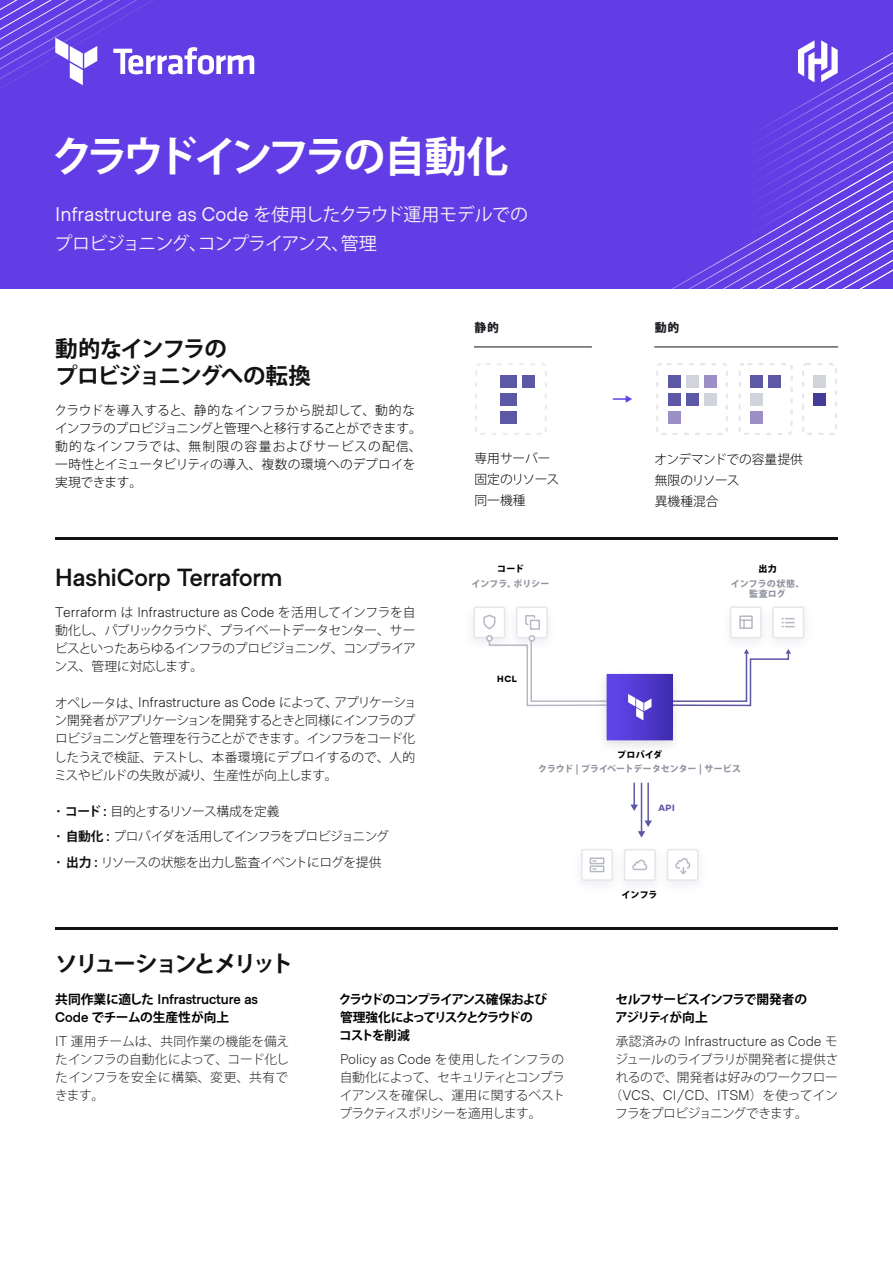
<style>
.page{position:relative;width:893px;height:1263px;background:#fff}
.page>*{position:absolute;margin:0;border:0;box-sizing:border-box;transform-origin:0 0}
.t1{font:700 42px "Koz Go Pr 6 N";letter-spacing:-.11em;color:#fff}
.t2{font:700 24.75px "Metro Sans";letter-spacing:-.005em;color:#111214}
.t3{font:700 22.5px/27px "Koz Go Pr 6 N";letter-spacing:-.065em;color:#111214}
.t4{font:700 22.5px "Koz Go Pr 6 N";letter-spacing:-.13em;color:#111214}
.t5{font:19.8px "Metro Sans";color:#f5f2f9}
.t6{font:18px "Koz Go Pr 6 N";letter-spacing:-.07em;color:#f5f2f9}
.t7{font:300 14.1px "Metro Sans";color:#111214}
.t8{font:300 14.1px "Metro Sans";color:#231f20}
.t9{font:700 14.1px "Metro Sans";color:#000}
.t10{font:300 12.75px/18px "Koz Go Pr 6 N";letter-spacing:-.045em;color:#111214;text-align:justify}
.t11{font:300 12.75px/21px "Koz Go Pr 6 N";color:#010101}
.t12{font:300 12.75px/18px "Koz Go Pr 6 N";letter-spacing:-.03em;color:#231f20;text-align:justify}
.t13{font:700 12.75px/18px "Koz Go Pr 6 N";letter-spacing:-.11em;color:#000}
.t14{font:300 12.75px/24px "Koz Go Pr 6 N";letter-spacing:.015em;color:#231f20}
.t15{font:700 12.75px/18px "Koz Go Pr 6 N";letter-spacing:-.085em;color:#000}
.t16{font:300 12.75px "Koz Go Pr 6 N";letter-spacing:-.06em;color:#231f20}
.t17{font:800 12px "Koz Go Pr 6 N";color:#1d1f25}
.t18{font:800 9px "Koz Go Pr 6 N";color:#9396a2}
.t19{font:800 9px "Koz Go Pr 6 N";letter-spacing:.015em;color:#000}
.t20{font:800 9px/10.5px "Koz Go Pr 6 N";letter-spacing:.02em;color:#9396a2;text-align:center}
.t21{font:800 9px "Gilmer";color:#5d58a6}
.t22{font:800 9px "Gilmer";color:#000}
.s1{font-family:"Koz Go Pr 6 N";font-size:18px}
.s2{font-family:"Koz Go Pr 6 N";font-size:12.75px}
.s3{font-weight:700}
.s4{font-family:"Metro Sans";font-weight:700;font-size:14.1px}
.s5{font-family:"Metro Sans";font-weight:700;font-size:14.1px;color:#000}
.s6{font-weight:700;color:#000}
.s7{font-family:"Metro Sans";font-size:14.1px}
</style>
<div class="page">
<div style="left:0;top:0;width:893px;height:289px;background:#623ce4"></div>
<svg style="left:814px;top:52px;width:79px;height:34px"></svg>
<svg style="left:759px;top:86px;width:134px;height:110px"></svg>
<hr style="left:55px;top:927px;width:783px;height:2px;background:#111214">
<hr style="left:55px;top:537px;width:783px;height:3px;background:#111214">
<svg style="left:0;top:0;width:255px;height:89px"></svg>
<svg style="left:798px;top:40px;width:40px;height:42px"></svg>
<hr style="left:641px;top:783px;width:1px;height:49px;background:#5d58a6">
<svg style="left:581px;top:849px;width:29px;height:32px"></svg>
<img style="left:610px;top:848px;width:43px;height:40px">
<svg style="left:624px;top:849px;width:29px;height:32px"></svg>
<img style="left:653px;top:849px;width:44px;height:36px">
<svg style="left:667px;top:849px;width:32px;height:32px"></svg>
<hr style="left:647px;top:783px;width:2px;height:39px;background:#5d58a6">
<svg style="left:638px;top:820px;width:14px;height:18px"></svg>
<hr style="left:633px;top:783px;width:2px;height:23px;background:#5d58a6">
<svg style="left:630px;top:805px;width:8px;height:6px"></svg>
<img style="left:804px;top:609px;width:1px;height:29px">
<img style="left:605px;top:740px;width:69px;height:7px">
<svg style="left:473px;top:606px;width:331px;height:134px"></svg>
<svg style="left:474px;top:196px;width:419px;height:239px"></svg>
<div style="left:814px;top:375px;width:12px;height:12px;background:#d2d4db"></div>
<div style="left:814px;top:393px;width:12px;height:12px;background:#443c97"></div>
<h1 class="t1" style="left:51px;top:133px;width:458px">クラウドインフラの自動化</h1>
<h3 class="t5" style="left:55px;top:203px;width:474px">Infrastructure as Code <span class="s1">を使用したクラウド運用モデルでの</span></h3>
<h3 class="t6" style="left:54px;top:233px;width:324px">プロビジョニング、コンプライアンス、管理</h3>
<h3 class="t3" style="left:55px;top:336px;width:257px">動的なインフラの<br>プロビジョニングへの転換</h3>
<p class="t11" style="left:54px;top:402px;width:369px;line-height:18px">クラウドを導入すると、静的なインフラから脱却して、動的なインフラのプロビジョニングと管理へと移行することができます。動的なインフラでは、無制限の容量およびサービスの配信、一時性とイミュータビリティの導入、複数の環境へのデプロイを実現できます。</p>
<h2 class="t2" style="left:55px;top:563px;width:229px">HashiCorp Terraform</h2>
<p class="t7" style="left:55px;top:604px;width:362px">Terraform <span class="s2">は</span> Infrastructure as Code <span class="s2">を活用してインフラを自</span></p>
<p class="t10" style="left:55px;top:622px;width:363px">動化し、パブリッククラウド、プライベートデータセンター、サービスといったあらゆるインフラのプロビジョニング、コンプライアンス、管理に対応します。</p>
<p class="t7" style="left:55px;top:694px;width:363px"><span class="s2">オペレータは、</span>Infrastructure as Code <span class="s2">によって、アプリケーショ</span></p>
<p class="t10" style="left:54px;top:712px;width:363px">ン開発者がアプリケーションを開発するときと同様にインフラのプロビジョニングと管理を行うことができます。インフラをコード化したうえで検証、テストし、本番環境にデプロイするので、人的ミスやビルドの失敗が減り、生産性が向上します。</p>
<p class="t10" style="left:52px;top:798px;width:338px;line-height:25.5px;text-align:left">・<span class="s3">コード</span> <span class="s4">:</span> 目的とするリソース構成を定義<br>・<span class="s3">自動化</span> <span class="s4">:</span> プロバイダを活用してインフラをプロビジョニング・<span class="s3">出力</span> <span class="s4">:</span> リソースの状態を出力し監査イベントにログを提供</p>
<p class="t17" style="left:474px;top:321px;width:26px">静的</p>
<p class="t17" style="left:655px;top:321px;width:26px">動的</p>
<p class="t11" style="left:474px;top:448px;width:86px">専用サーバー固定のリソース同一機種</p>
<p class="t11" style="left:655px;top:449px;width:150px">オンデマンドでの容量提供無限のリソース<br>異機種混合</p>
<p class="t19" style="left:497px;top:564px;width:28px">コード</p>
<p class="t18" style="left:471px;top:578px;width:79px">インフラ、ポリシー</p>
<p class="t22" style="left:497px;top:673px;width:21px">HCL</p>
<p class="t19" style="left:758px;top:564px;width:20px">出力</p>
<p class="t20" style="left:731px;top:578px;width:75px">インフラの状態、監査ログ</p>
<p class="t19" style="left:617px;top:750px;width:46px">プロバイダ</p>
<p class="t18" style="left:538px;top:764px;width:204px">クラウド | プライベートデータセンター | サービス</p>
<p class="t21" style="left:659px;top:802px;width:18px">API</p>
<p class="t19" style="left:622px;top:889px;width:37px">インフラ</p>
<h3 class="t4" style="left:55px;top:951px;width:240px">ソリューションとメリット</h3>
<p class="t9" style="left:55px;top:990px;width:204px"><span class="s2">共同作業に適した</span> Infrastructure as</p>
<p class="t14" style="left:55px;top:1005px;width:235px"><span class="s5">Code</span> <span class="s6">でチームの生産性が向上<br></span><span class="s7">IT</span> 運用チームは、共同作業の機能を備え</p>
<p class="t12" style="left:55px;top:1050px;width:235px">たインフラの自動化によって、コード化したインフラを安全に構築、変更、共有できます。</p>
<p class="t13" style="left:339px;top:990px;width:210px">クラウドのコンプライアンス確保および管理強化によってリスクとクラウドのコストを削減</p>
<p class="t8" style="left:340px;top:1050px;width:226px">Policy as Code <span class="s2">を使用したインフラの</span></p>
<p class="t12" style="left:339px;top:1068px;width:227px">自動化によって、セキュリティとコンプライアンスを確保し、運用に関するベストプラクティスポリシーを適用します。</p>
<p class="t15" style="left:615px;top:990px;width:194px">セルフサービスインフラで開発者のアジリティが向上</p>
<p class="t8" style="left:616px;top:1032px;width:223px"><span class="s2">承認済みの</span> Infrastructure as Code <span class="s2">モ</span></p>
<p class="t12" style="left:616px;top:1050px;width:224px">ジュールのライブラリが開発者に提供されるので、開発者は好みのワークフロー</p>
<p class="t8" style="left:610px;top:1086px;width:230px"><span class="s2">（</span>VCS<span class="s2">、</span>CI/CD<span class="s2">、</span>ITSM<span class="s2">）を使ってイン</span></p>
<p class="t16" style="left:615px;top:1106px;width:194px">フラをプロビジョニングできます。</p>
</div>
